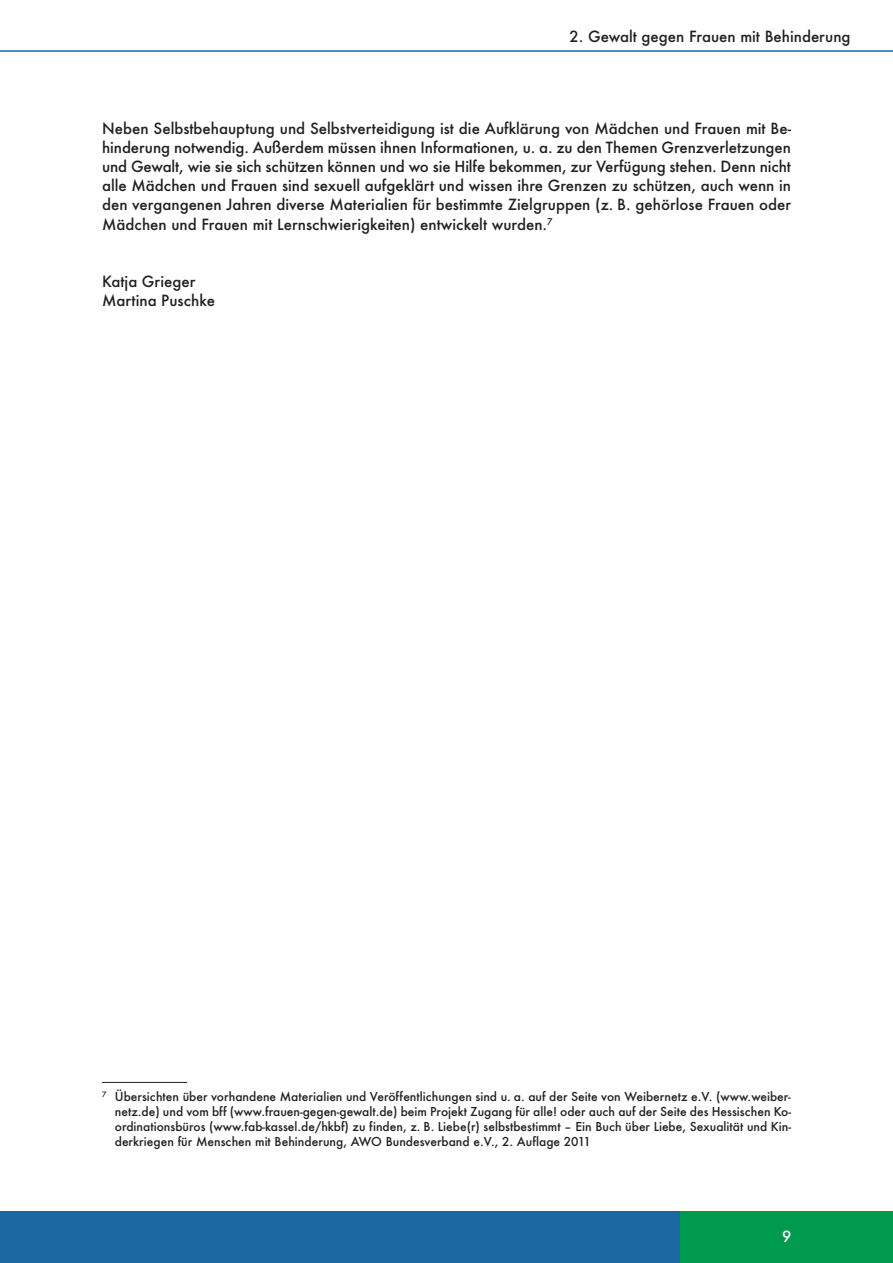
<style>
.page{position:relative;width:893px;height:1263px;background:#fff}
.page>*{position:absolute;margin:0;border:0;box-sizing:border-box;transform-origin:0 0}
.t1{font:500 15px/19.2px "Futura";color:#231f20;text-align:justify}
.t2{font:500 15px "Futura";color:#fff}
.t3{font:500 12px/15px "Futura";color:#231f20;text-align:justify}
</style>
<div class="page">
<hr style="left:0;top:50px;width:892px;height:2px;background:#1c68a3">
<div style="left:0;top:1212px;width:680px;height:51px;background:#1c68a3"></div>
<div style="left:680px;top:1212px;width:212px;height:51px;background:#009a4e"></div>
<hr style="left:102px;top:1082px;width:85px;height:1px;background:#231f20">
<p class="t1" style="left:569px;top:28px;width:282px">2. Gewalt gegen Frauen mit Behinderung</p>
<p class="t1" style="left:102px;top:120px;width:690px">Neben Selbstbehauptung und Selbstverteidigung ist die Aufklärung von Mädchen und Frauen mit Be&shy;hinderung notwendig. Außerdem müssen ihnen Informationen, u. a. zu den Themen Grenzverletzungen und Gewalt, wie sie sich schützen können und wo sie Hilfe bekommen, zur Verfügung stehen. Denn nicht alle Mädchen und Frauen sind sexuell aufgeklärt und wissen ihre Grenzen zu schützen, auch wenn in den vergangenen Jahren diverse Materialien für bestimmte Zielgruppen (z. B. gehörlose Frauen oder Mädchen und Frauen mit Lernschwierigkeiten) entwickelt wurden.<sup>7</sup></p>
<p class="t1" style="left:102px;top:273px;width:114px">Katja Grieger<br>Martina Puschke</p>
<p class="t3" style="left:115px;top:1090px;width:678px;text-indent:-13px"><sup>7</sup> Übersichten über vorhandene Materialien und Veröffentlichungen sind u. a. auf der Seite von Weibernetz e.V. (www.weiber&shy;netz.de) und vom bff (www.frauen-gegen-gewalt.de) beim Projekt Zugang für alle! oder auch auf der Seite des Hessischen Ko&shy;ordinationsbüros (www.fab-kassel.de/hkbf) zu finden, z. B. Liebe(r) selbstbestimmt – Ein Buch über Liebe, Sexualität und Kin&shy;derkriegen für Menschen mit Behinderung, AWO Bundesverband e.V., 2. Auflage 2011</p>
<p class="t2" style="left:782px;top:1229px;width:11px">9</p>
</div>
